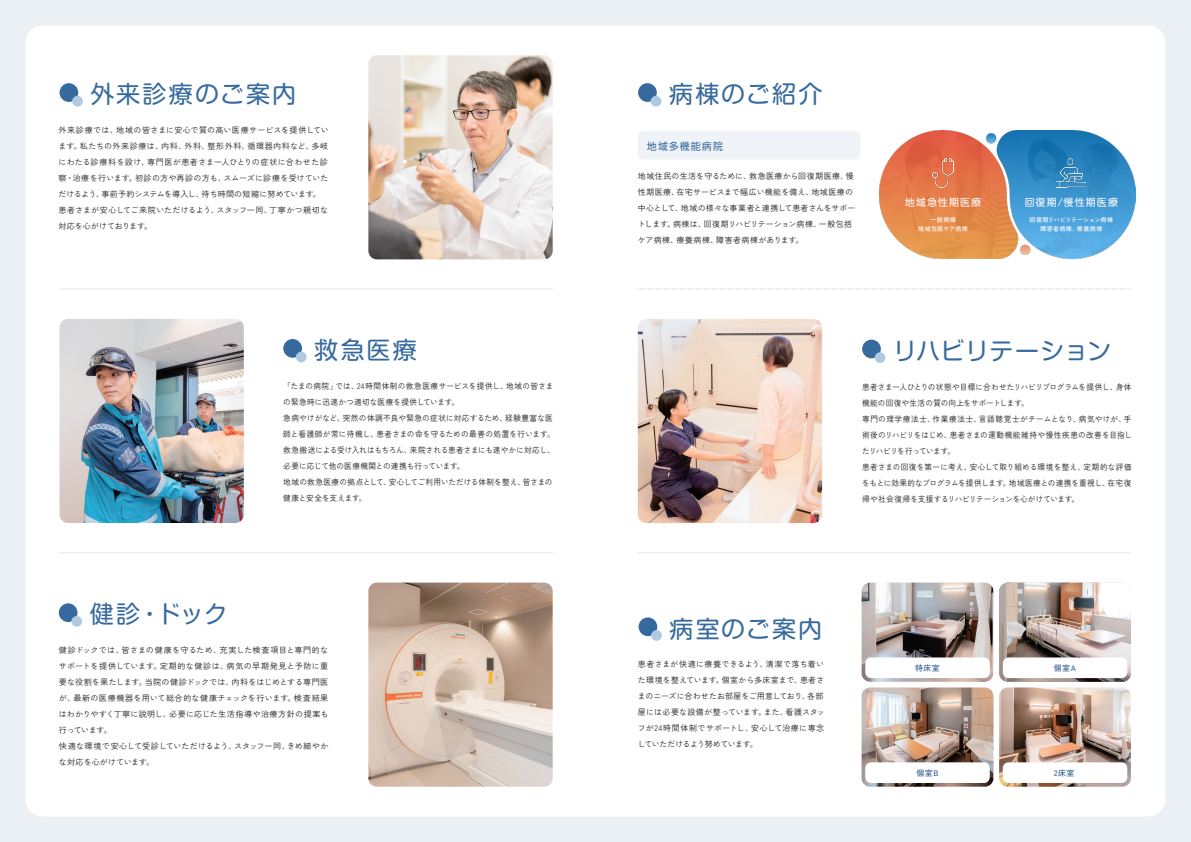
<style>
.page{position:relative;width:1191px;height:842px;background:#ebf0f4}
.page>*{position:absolute;margin:0;border:0;box-sizing:border-box;transform-origin:0 0}
.t1{font:24px "Shin M Go Pro";letter-spacing:.075em;color:#366a9e}
.t2{font:24px "Shin M Go Pro";letter-spacing:.015em;color:#366a9e}
.t3{font:10px "Shin M Go Pro";letter-spacing:.11em;color:#fff}
.t4{font:10px "Shin M Go Pro";letter-spacing:.105em;color:#366a9e}
.t5{font:500 10px "Shin M Go Pro";letter-spacing:.08em;color:#fff}
.t6{font:8px/16px "Zen Kaku Gothic New";letter-spacing:.02em;color:#231f20}
.t7{font:8px/16px "Zen Kaku Gothic New";letter-spacing:.02em;color:#231f20;scale:.96 1}
.t8{font:500 8px "Zen Kaku Gothic New";letter-spacing:.05em;color:#396697}
.t9{font:500 6px/9px "Zen Kaku Gothic New";letter-spacing:.04em;color:#fff;text-align:center}
.t10{font:500 6px/9px "Zen Kaku Gothic New";letter-spacing:.06em;color:#fff;text-align:center}
</style>
<div class="page">
<div style="left:25px;top:26px;width:1140px;height:790px;background:#fff;border-radius:17px"></div>
<div style="left:60px;top:83px;width:18px;height:19px;background:#366a9e;border-radius:50%"></div>
<div style="left:72px;top:96px;width:11px;height:11px;background:#b0c9e1;border-radius:50%"></div>
<img style="left:368px;top:55px;width:184px;height:204px">
<div style="left:59px;top:603px;width:18px;height:19px;background:#366a9e;border-radius:50%"></div>
<div style="left:71px;top:616px;width:11px;height:11px;background:#b0c9e1;border-radius:50%"></div>
<img style="left:368px;top:583px;width:184px;height:204px">
<img style="left:59px;top:319px;width:185px;height:204px">
<div style="left:283px;top:339px;width:19px;height:19px;background:#366a9e;border-radius:50%"></div>
<div style="left:296px;top:352px;width:10px;height:10px;background:#b0c9e1;border-radius:50%"></div>
<img style="left:638px;top:319px;width:184px;height:204px">
<div style="left:862px;top:340px;width:19px;height:18px;background:#366a9e;border-radius:50%"></div>
<div style="left:874px;top:352px;width:11px;height:11px;background:#b0c9e1;border-radius:50%"></div>
<div style="left:638px;top:617px;width:19px;height:19px;background:#366a9e;border-radius:50%"></div>
<div style="left:651px;top:630px;width:11px;height:11px;background:#b0c9e1;border-radius:50%"></div>
<svg style="left:59px;top:289px;width:369px;height:1px"></svg>
<svg style="left:638px;top:289px;width:493px;height:1px"></svg>
<div style="left:638px;top:83px;width:19px;height:19px;background:#366a9e;border-radius:50%"></div>
<div style="left:650px;top:96px;width:11px;height:11px;background:#b0c9e1;border-radius:50%"></div>
<div style="left:638px;top:131px;width:222px;height:28px;background:#eff3f7;border-radius:4px"></div>
<img style="left:861px;top:583px;width:132px;height:99px">
<div style="left:865px;top:657px;width:124px;height:21px;background:#fff;border-radius:6px"></div>
<img style="left:999px;top:583px;width:132px;height:99px">
<img style="left:861px;top:687px;width:132px;height:100px">
<img style="left:999px;top:687px;width:132px;height:100px">
<div style="left:1002px;top:657px;width:125px;height:21px;background:#fff;border-radius:6px"></div>
<div style="left:1002px;top:762px;width:125px;height:21px;background:#fff;border-radius:6px"></div>
<div style="left:865px;top:762px;width:124px;height:21px;background:#fff;border-radius:6px"></div>
<img style="left:879px;top:131px;width:256px;height:127px">
<img style="left:932px;top:159px;width:21px;height:29px">
<img style="left:1057px;top:159px;width:28px;height:29px">
<h1 class="t1" style="left:91px;top:75px;width:207px">外来診療のご案内</h1>
<p class="t6" style="left:59px;top:122px;width:272px">外来診療では、地域の皆さまに安心で質の高い医療サービスを提供しています。私たちの外来診療は、内科、外科、整形外科、循環器内科など、多岐にわたる診療科を設け、専門医が患者さま一人ひとりの症状に合わせた診察・治療を行います。初診の方や再診の方も、スムーズに診療を受けていただけるよう、事前予約システムを導入し、待ち時間の短縮に努めています。患者さまが安心してご来院いただけるよう、スタッフ一同、丁寧かつ親切な対応を心がけております。</p>
<h1 class="t1" style="left:314px;top:331px;width:104px">救急医療</h1>
<h1 class="t1" style="left:90px;top:595px;width:139px">健診・ドック</h1>
<p class="t7" style="left:283px;top:378px;width:284px">「たまの病院」では、24時間体制の救急医療サービスを提供し、地域の皆さまの緊急時に迅速かつ適切な医療を提供しています。<br>急病やけがなど、突然の体調不良や緊急の症状に対応するため、経験豊富な医師と看護師が常に待機し、患者さまの命を守るための最善の処置を行います。救急搬送による受け入れはもちろん、来院される患者さまにも速やかに対応し、必要に応じて他の医療機関との連携も行っています。<br>地域の救急医療の拠点として、安心してご利用いただける体制を整え、皆さまの健康と安全を支えます。</p>
<p class="t6" style="left:59px;top:642px;width:271px">健診ドックでは、皆さまの健康を守るため、充実した検査項目と専門的なサポートを提供しています。定期的な健診は、病気の早期発見と予防に重要な役割を果たします。当院の健診ドックでは、内科をはじめとする専門医が、最新の医療機器を用いて総合的な健康チェックを行います。検査結果はわかりやすく丁寧に説明し、必要に応じた生活指導や治療方針の提案も行っています。<br>快適な環境で安心して受診していただけるよう、スタッフ一同、きめ細やかな対応を心がけています。</p>
<h1 class="t1" style="left:669px;top:75px;width:155px">病棟のご紹介</h1>
<p class="t4" style="left:647px;top:138px;width:78px">地域多機能病院</p>
<p class="t6" style="left:638px;top:168px;width:219px">地域住民の生活を守るために、救急医療から回復期医療、慢性期医療、在宅サービスまで幅広い機能を備え、地域医療の中心として、地域の様々な事業者と連携して患者さんをサポートします。病棟は、回復期リハビリテーション病棟、一般包括ケア病棟、療養病棟、障害者病棟があります。</p>
<p class="t3" style="left:905px;top:194px;width:78px">地域急性期医療</p>
<p class="t10" style="left:918px;top:215px;width:51px">一般病棟<br>地域包括ケア病棟</p>
<p class="t5" style="left:924px;top:196px;width:76px">地域急性期医療</p>
<p class="t3" style="left:1024px;top:194px;width:95px">回復期/慢性期医療</p>
<p class="t9" style="left:1029px;top:215px;width:85px">回復期リハビリテーション病棟障害者病棟、療養病棟</p>
<h1 class="t2" style="left:893px;top:331px;width:220px">リハビリテーション</h1>
<p class="t7" style="left:862px;top:379px;width:283px">患者さま一人ひとりの状態や目標に合わせたリハビリプログラムを提供し、身体機能の回復や生活の質の向上をサポートします。<br>専門の理学療法士、作業療法士、言語聴覚士がチームとなり、病気やけが、手術後のリハビリをはじめ、患者さまの運動機能維持や慢性疾患の改善を目指したリハビリを行っています。<br>患者さまの回復を第一に考え、安心して取り組める環境を整え、定期的な評価をもとに効果的なプログラムを提供します。地域医療との連携を重視し、在宅復帰や社会復帰を支援するリハビリテーションを心がけています。</p>
<h1 class="t1" style="left:669px;top:609px;width:154px">病室のご案内</h1>
<p class="t6" style="left:638px;top:656px;width:188px">患者さまが快適に療養できるよう、清潔で落ち着いた環境を整えています。個室から多床室まで、患者さまのニーズに合わせたお部屋をご用意しており、各部屋には必要な設備が整っています。また、看護スタッフが24時間体制でサポートし、安心して治療に専念していただけるよう努めています。</p>
<p class="t8" style="left:915px;top:663px;width:26px">特床室</p>
<p class="t8" style="left:1054px;top:663px;width:24px">個室A</p>
<p class="t8" style="left:916px;top:768px;width:23px">個室B</p>
<p class="t8" style="left:1054px;top:768px;width:22px">2床室</p>
</div>
